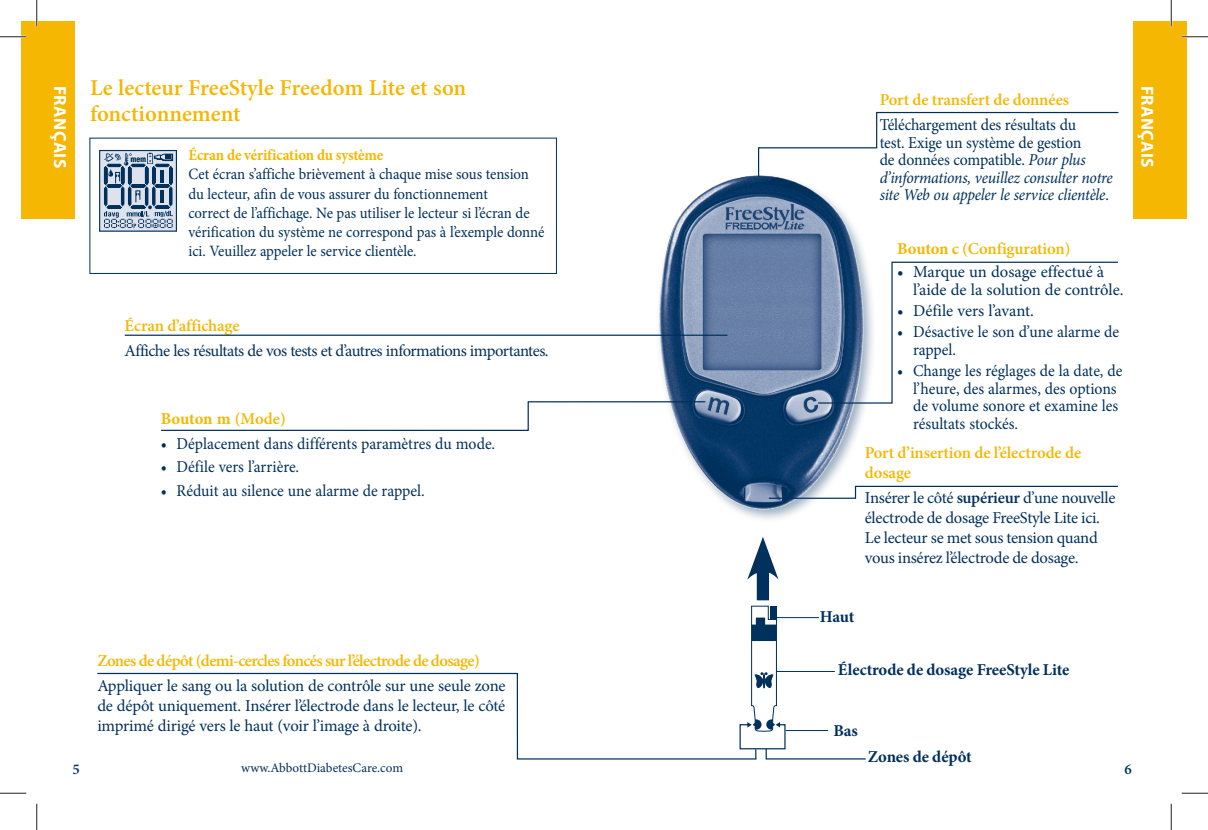
<style>
.page{position:relative;width:1208px;height:830px;background:#fff}
.page>*{position:absolute;margin:0;border:0;box-sizing:border-box;transform-origin:0 0}
.t1{font:600 22.75px/26.2px "Minion Pro";color:#f5b702}
.t2{font:700 17.5px "Myriad Pro";letter-spacing:.02em;color:#fff}
.t3{font:16.62px/19.9px "Minion Pro";letter-spacing:-.01em;color:#00305c}
.t4{font:16.62px/17.5px "Minion Pro";letter-spacing:-.01em;color:#00305c;scale:.95 1}
.t5{font:italic 16.62px/17.5px "Minion Pro";letter-spacing:-.02em;color:#00305c;scale:.95 1}
.t6{font:600 16.62px/19.9px "Minion Pro";letter-spacing:-.01em;color:#f5b702}
.t7{font:16.62px "Minion Pro";letter-spacing:-.03em;color:#00305c}
.t8{font:600 16.62px "Minion Pro";letter-spacing:-.035em;color:#f5b702}
.t9{font:700 16.62px "Minion Pro";letter-spacing:-.005em;color:#00305c}
.t10{font:700 16.62px "Minion Pro";letter-spacing:-.01em;color:#f5b702}
.t11{font:15.75px/19.2px "Minion Pro";letter-spacing:-.005em;color:#00305c;scale:.94 1}
.t12{font:700 15.75px "Minion Pro";letter-spacing:-.01em;color:#f5b702;scale:.94 1}
.t13{font:600 14.88px "Minion Pro";color:#00305c}
.t14{font:13.12px "Minion Pro";color:#00305c}
.s1{font-weight:600}
.s2{font-style:normal}
.s3{font-weight:700}
</style>
<div class="page">
<div style="left:21px;top:21px;width:54px;height:198px;background:#f5b702"></div>
<div style="left:1133px;top:21px;width:53px;height:198px;background:#f5b702"></div>
<img style="left:659px;top:175px;width:206px;height:344px">
<svg style="left:97px;top:672px;width:642px;height:88px"></svg>
<svg style="left:817px;top:261px;width:301px;height:143px"></svg>
<svg style="left:767px;top:485px;width:351px;height:14px"></svg>
<hr style="left:125px;top:334px;width:602px;height:2px;background:#00305c">
<svg style="left:161px;top:400px;width:545px;height:31px"></svg>
<div style="left:756px;top:561px;width:13px;height:39px;background:#00305c"></div>
<svg style="left:747px;top:537px;width:31px;height:42px"></svg>
<div style="left:89px;top:138px;width:468px;height:136px;border:1px solid #00305c"></div>
<svg style="left:101px;top:152px;width:74px;height:78px"></svg>
<div style="left:99px;top:150px;width:78px;height:82px;border:1px solid #00305c"></div>
<svg style="left:757px;top:111px;width:362px;height:67px"></svg>
<svg style="left:739px;top:606px;width:127px;height:154px"></svg>
<hr style="left:0;top:36px;width:26px;height:2px;background:#fff">
<hr style="left:1181px;top:36px;width:27px;height:2px;background:#fff">
<hr style="left:36px;top:0;width:2px;height:26px;background:#fff">
<hr style="left:1170px;top:0;width:2px;height:26px;background:#fff">
<svg style="left:0;top:36px;width:26px;height:1px"></svg>
<svg style="left:1181px;top:36px;width:27px;height:1px"></svg>
<svg style="left:0;top:792px;width:26px;height:1px"></svg>
<svg style="left:1181px;top:792px;width:27px;height:1px"></svg>
<svg style="left:36px;top:0;width:1px;height:26px"></svg>
<svg style="left:36px;top:803px;width:1px;height:27px"></svg>
<svg style="left:1170px;top:0;width:1px;height:26px"></svg>
<svg style="left:1170px;top:803px;width:1px;height:27px"></svg>
<p class="t2" style="left:72px;top:86px;width:84px;rotate:90deg">FRANÇAIS</p>
<h1 class="t1" style="left:90px;top:74px;width:378px">Le lecteur FreeStyle Freedom Lite et son fonctionnement</h1>
<p class="t12" style="left:188px;top:144px;width:209px">Écran de vérification du système</p>
<p class="t11" style="left:188px;top:165px;width:380px">Cet écran s’affiche brièvement à chaque mise sous tension du lecteur, afin de vous assurer du fonctionnement<br>correct de l’affichage. Ne pas utiliser le lecteur si l’écran de vérification du système ne correspond pas à l’exemple donné ici. Veuillez appeler le service clientèle.</p>
<p class="t6" style="left:124px;top:315px;width:117px">Écran d’affichage</p>
<p class="t7" style="left:124px;top:339px;width:426px">Affiche les résultats de vos tests et d’autres informations importantes.</p>
<p class="t10" style="left:161px;top:407px;width:127px">Bouton m <span class="s1">(Mode)</span></p>
<p class="t4" style="left:161px;top:435px;width:353px">• Déplacement dans différents paramètres du mode.</p>
<p class="t4" style="left:161px;top:458px;width:147px">• Défile vers l’arrière.</p>
<p class="t4" style="left:161px;top:481px;width:279px">• Réduit au silence une alarme de rappel.</p>
<p class="t8" style="left:97px;top:649px;width:384px">Zones de dépôt (demi-cercles foncés sur l’électrode de dosage)</p>
<p class="t3" style="left:97px;top:676px;width:410px;text-align:justify">Appliquer le sang ou la solution de contrôle sur une seule zone de dépôt uniquement. Insérer l’électrode dans le lecteur, le côté imprimé dirigé vers le haut (voir l’image à droite).</p>
<p class="t13" style="left:73px;top:758px;width:9px">5</p>
<p class="t14" style="left:241px;top:758px;width:163px">www.AbbottDiabetesCare.com</p>
<p class="t6" style="left:879px;top:89px;width:191px">Port de transfert de données</p>
<p class="t5" style="left:879px;top:116px;width:247px"><span class="s2">Téléchargement des résultats du<br>test. Exige un système de gestion<br>de données compatible.</span> Pour plus d’informations, veuillez consulter notre site Web ou appeler le service clientèle<span class="s2">.</span></p>
<p class="t2" style="left:1158px;top:86px;width:84px;rotate:90deg">FRANÇAIS</p>
<p class="t6" style="left:897px;top:239px;width:175px"><span class="s3">Bouton c</span> (Configuration)</p>
<p class="t3" style="left:913px;top:263px;width:212px;line-height:17.5px;text-indent:-16px">• Marque un dosage effectué à l’aide de la solution de contrôle.</p>
<p class="t3" style="left:897px;top:301px;width:138px">• Défile vers l’avant.</p>
<p class="t4" style="left:913px;top:323px;width:219px;text-indent:-16px">• Désactive le son d’une alarme de rappel.</p>
<p class="t4" style="left:913px;top:362px;width:222px;text-indent:-16px">• Change les réglages de la date, de l’heure, des alarmes, des options de volume sonore et examine les résultats stockés.</p>
<p class="t6" style="left:865px;top:442px;width:218px">Port d’insertion de l’électrode de dosage</p>
<p class="t3" style="left:865px;top:487px;width:252px">Insérer le côté <span class="s1">supérieur</span> d’une nouvelle électrode de dosage FreeStyle Lite ici.<br>Le lecteur se met sous tension quand vous insérez l’électrode de dosage.</p>
<p class="t9" style="left:819px;top:604px;width:36px">Haut</p>
<p class="t9" style="left:838px;top:658px;width:233px">Électrode de dosage FreeStyle Lite</p>
<p class="t9" style="left:833px;top:718px;width:26px">Bas</p>
<p class="t9" style="left:868px;top:745px;width:105px">Zones de dépôt</p>
<p class="t13" style="left:1124px;top:758px;width:9px">6</p>
</div>
